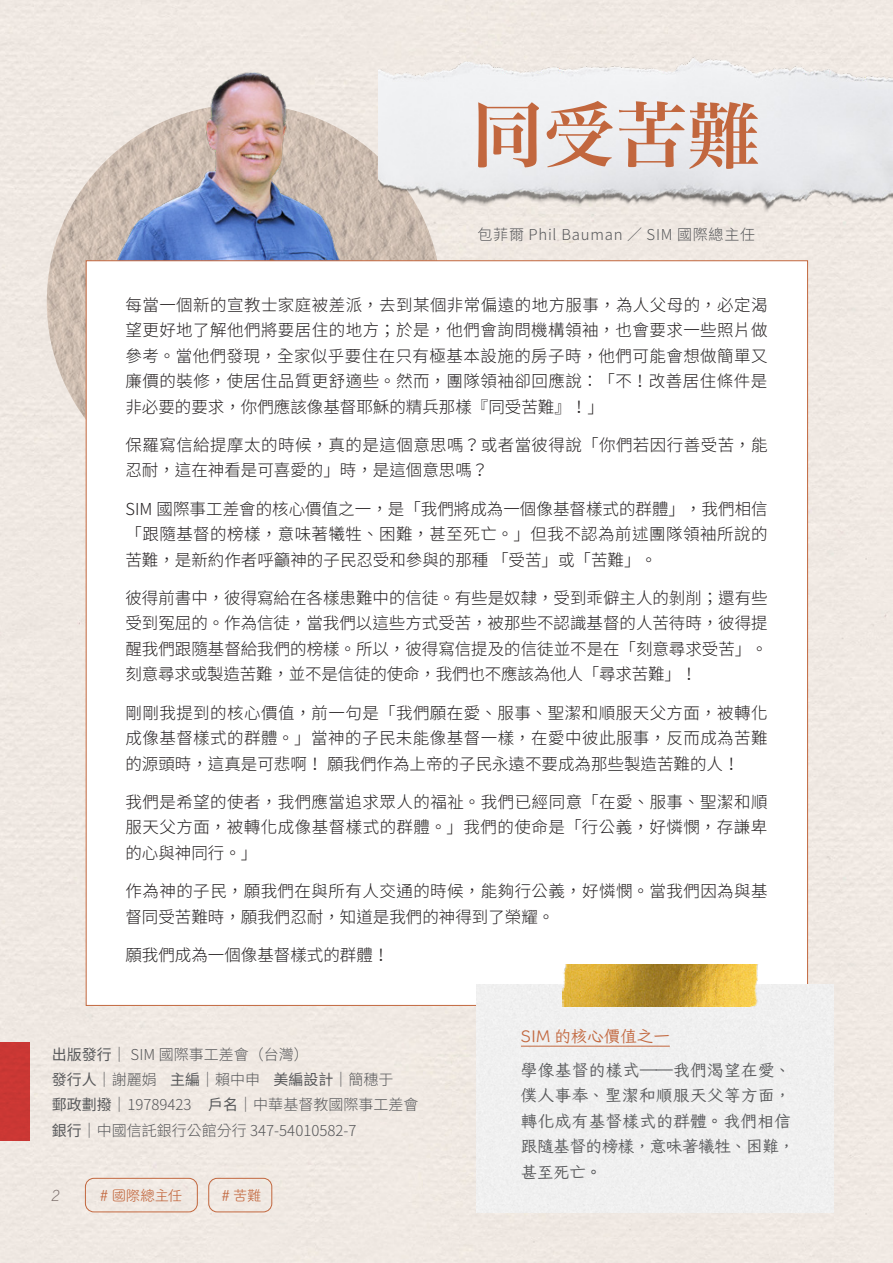
<style>
.page{position:relative;width:893px;height:1263px;background:#f0e9e3}
.page>*{position:absolute;margin:0;border:0;box-sizing:border-box;transform-origin:0 0}
.t1{font:72px "Hira Min Pro W6";color:#c2673e}
.內文基本{font:300 16.5px/25.5px "Noto Sans CJ Ktc";color:#231f20;text-align:justify}
.內文基本-2{font:300 16.5px/25.5px "Noto Sans CJ Ktc";letter-spacing:.03em;color:#231f20}
.t2{font:16.5px/25.5px "Iansui 0.91";letter-spacing:.025em;color:#57585a}
.t3{font:16.5px "Iansui 0.91";color:#c2673e}
.t4{font:16.5px "Acumin Variable Concept";color:#7d706d}
.內文基本-3{font:300 15px "Noto Sans CJ Ktc";color:#57585a}
.撰文者{font:300 15px "Noto Sans CJ Ktc";letter-spacing:.05em;color:#57585a}
.內文基本-4{font:15px "Noto Sans CJ Ktc";color:#57585a}
.t5{font:15px "Tsuku B Rd Gothic";letter-spacing:-.055em;color:#c2673e}
.s1{font-weight:400}
.s2{font-weight:300}
</style>
<div class="page">
<img style="left:47px;top:104px;width:395px;height:395px;border-radius:197px">
<div style="left:0;top:1043px;width:30px;height:98px;background:#cb3734"></div>
<img style="left:111px;top:36px;width:250px;height:224px">
<img style="left:378px;top:55px;width:515px;height:160px">
<div style="left:86px;top:260px;width:722px;height:746px;background:#fff;border:1px solid #c2673e"></div>
<div style="left:85px;top:1178px;width:113px;height:34px;border:1px solid #c2673e;border-radius:9px"></div>
<div style="left:208px;top:1178px;width:64px;height:34px;border:1px solid #c2673e;border-radius:9px"></div>
<div style="left:477px;top:984px;width:356px;height:228px;background:#f0f0f0"></div>
<hr style="left:521px;top:1046px;width:149px;height:1px;background:#c2673e">
<img style="left:562px;top:964px;width:205px;height:43px">
<p class="t1" style="left:471px;top:71px;width:289px">同受苦難</p>
<p class="撰文者" style="left:477px;top:226px;width:279px">包菲爾 Phil Bauman ／ SIM 國際總主任</p>
<p class="內文基本" style="left:125px;top:292px;width:644px">每當一個新的宣教士家庭被差派，去到某個非常偏遠的地方服事，為人父母的，必定渴望更好地了解他們將要居住的地方；於是，他們會詢問機構領袖，也會要求一些照片做參考。當他們發現，全家似乎要住在只有極基本設施的房子時，他們可能會想做簡單又廉價的裝修，使居住品質更舒適些。然而，團隊領袖卻回應說：「不！改善居住條件是非必要的要求，你們應該像基督耶穌的精兵那樣『同受苦難』！」</p>
<p class="內文基本-2" style="left:125px;top:432px;width:644px">保羅寫信給提摩太的時候，真的是這個意思嗎？或者當彼得說「你們若因行善受苦，能忍耐，這在神看是可喜愛的」時，是這個意思嗎？</p>
<p class="內文基本" style="left:125px;top:496px;width:644px">SIM 國際事工差會的核心價值之一，是「我們將成為一個像基督樣式的群體」，我們相信「跟隨基督的榜樣，意味著犧牲、困難，甚至死亡。」但我不認為前述團隊領袖所說的苦難，是新約作者呼籲神的子民忍受和參與的那種 「受苦」或「苦難」。</p>
<p class="內文基本" style="left:125px;top:585px;width:644px">彼得前書中，彼得寫給在各樣患難中的信徒。有些是奴隸，受到乖僻主人的剝削；還有些受到冤屈的。作為信徒，當我們以這些方式受苦，被那些不認識基督的人苦待時，彼得提醒我們跟隨基督給我們的榜樣。所以，彼得寫信提及的信徒並不是在「刻意尋求受苦」。刻意尋求或製造苦難，並不是信徒的使命，我們也不應該為他人「尋求苦難」！</p>
<p class="內文基本" style="left:125px;top:700px;width:644px">剛剛我提到的核心價值，前一句是「我們願在愛、服事、聖潔和順服天父方面，被轉化成像基督樣式的群體。」當神的子民未能像基督一樣，在愛中彼此服事，反而成為苦難的源頭時，這真是可悲啊！ 願我們作為上帝的子民永遠不要成為那些製造苦難的人！</p>
<p class="內文基本" style="left:125px;top:789px;width:644px">我們是希望的使者，我們應當追求眾人的福祉。我們已經同意「在愛、服事、聖潔和順服天父方面，被轉化成像基督樣式的群體。」我們的使命是「行公義，好憐憫，存謙卑的心與神同行。」</p>
<p class="內文基本-2" style="left:125px;top:879px;width:644px">作為神的子民，願我們在與所有人交通的時候，能夠行公義，好憐憫。當我們因為與基督同受苦難時，願我們忍耐，知道是我們的神得到了榮耀。</p>
<p class="內文基本" style="left:125px;top:942px;width:266px">願我們成為一個像基督樣式的群體！</p>
<p class="內文基本-3" style="left:52px;top:1046px;width:259px"><span class="s1">出版發行｜</span> SIM 國際事工差會（台灣）</p>
<p class="內文基本-4" style="left:52px;top:1071px;width:343px">發行人｜<span class="s2">謝麗娟</span> 主編｜<span class="s2">賴中申</span> 美編設計｜<span class="s2">簡穗于</span></p>
<p class="內文基本-3" style="left:52px;top:1096px;width:368px"><span class="s1">郵政劃撥｜</span>19789423 <span class="s1">戶名｜</span>中華基督教國際事工差會</p>
<p class="內文基本-3" style="left:52px;top:1121px;width:306px"><span class="s1">銀行｜</span>中國信託銀行公館分行 347-54010582-7</p>
<p class="t4" style="left:52px;top:1184px;width:9px">2</p>
<p class="t5" style="left:100px;top:1184px;width:84px"># 國際總主任</p>
<p class="t5" style="left:221px;top:1184px;width:42px"># 苦難</p>
<p class="t3" style="left:521px;top:1026px;width:150px">SIM 的核心價值之一</p>
<p class="t2" style="left:521px;top:1057px;width:276px">學像基督的樣式——我們渴望在愛、僕人事奉、聖潔和順服天父等方面，轉化成有基督樣式的群體。我們相信跟隨基督的榜樣，意味著犧牲、困難，甚至死亡。</p>
</div>
